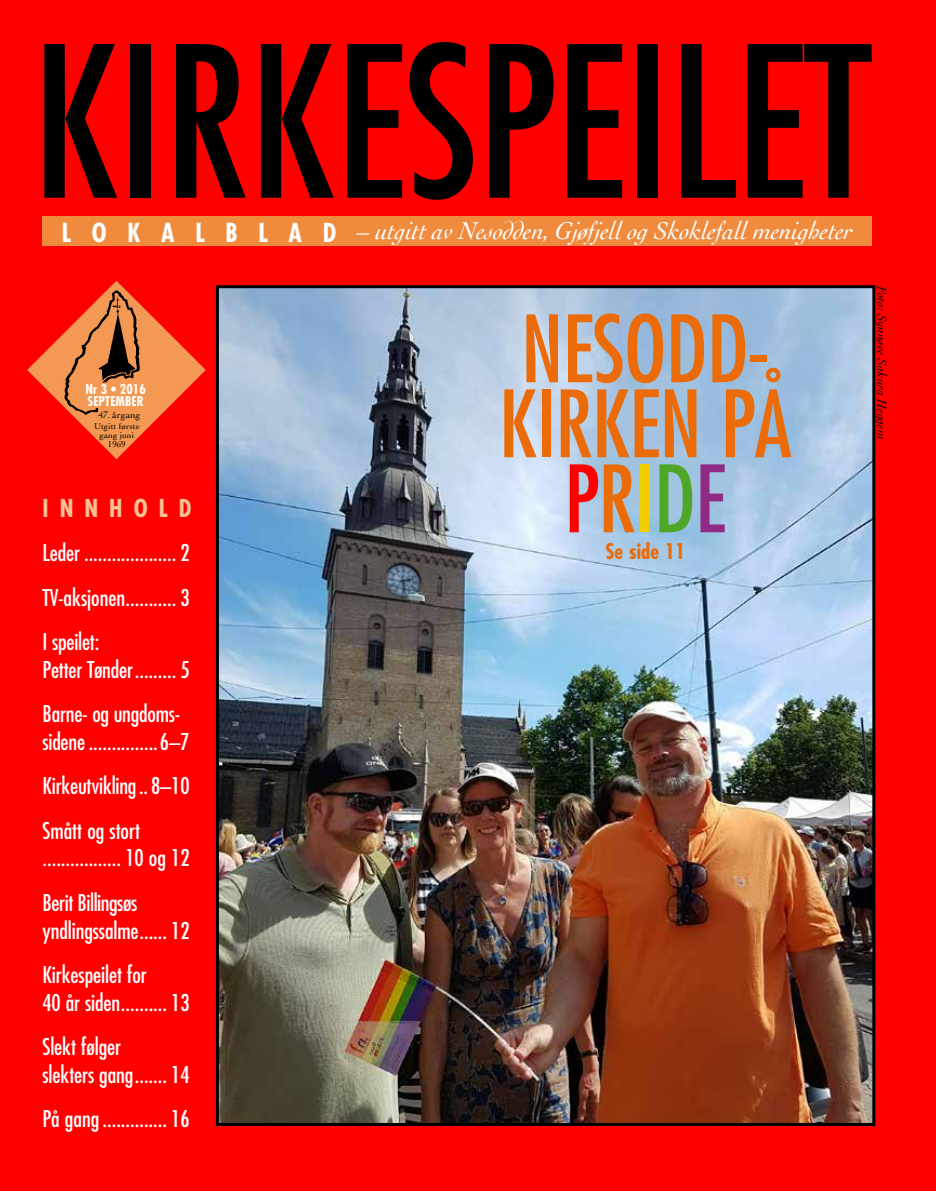
<style>
.page{position:relative;width:936px;height:1191px;background:#fff}
.page>*{position:absolute;margin:0;border:0;box-sizing:border-box;transform-origin:0 0}
.t1{font:condensed 203.7px "Futura";letter-spacing:-.005em;color:#000}
.t2{font:condensed 144.45px "Futura";color:#000}
.t3{font:condensed 90px/75px "Futura";letter-spacing:-.01em;color:#eb6b09;text-align:center}
.t4{font:italic 25.5px "Cochin";letter-spacing:-.01em;color:#fff}
.t5{font:700 condensed 24px "Futura";letter-spacing:.46em;color:#f9c294}
.t6{font:condensed 22.5px/44.5px "Futura";letter-spacing:-.005em;color:#fff}
.t7{font:700 condensed 21px "Futura";color:#eb6b09}
.t8{font:italic 13.5px "Cochin";letter-spacing:-.005em;color:#000}
.t9{font:700 condensed 13.2px/12.1px "Futura";color:#fff}
.t10{font:9.9px "Cochin";color:#000}
.t11{font:8.85px/8.9px "Cochin";color:#000;text-align:center}
.s1{font-family:"Futura";font-weight:700;font-style:normal;font-stretch:condensed}
.s2{color:#f00}
.s3{color:#f4ce00}
.s4{color:#4fa728}
.s5{color:#912a84}
</style>
<div class="page">
<div style="left:0;top:0;width:935px;height:1191px;background:#f00"></div>
<svg style="left:27px;top:281px;width:179px;height:178px"></svg>
<img style="left:59px;top:286px;width:98px;height:136px">
<div style="left:43px;top:217px;width:829px;height:29px;background:#f08b3e"></div>
<img style="left:220px;top:289px;width:651px;height:833px">
<div style="left:216px;top:285px;width:659px;height:841px;border:3px solid #000"></div>
<h1 class="t1" style="left:32px;top:-6px;width:840px">KIRKESPEILET</h1>
<p class="t4" style="left:62px;top:213px;width:792px"><span class="s1">L O K A L B L A D</span> – utgitt av Nesodden, Gjøfjell og Skoklefall menigheter</p>
<h2 class="t2" style="left:43px;top:67px;width:258px">GANG</h2>
<p class="t9" style="left:85px;top:383px;width:62px">Nr 3 • 2016<br>SEPTEMBER</p>
<p class="t10" style="left:98px;top:408px;width:44px">47. årgang</p>
<p class="t11" style="left:94px;top:421px;width:47px">Utgitt første gang juni<br>1969</p>
<p class="t5" style="left:42px;top:492px;width:150px">INNHOLD</p>
<p class="t6" style="left:42px;top:530px;width:148px;text-align:justify">Leder .................... 2<br>TV-aksjonen........... 3<br>I speilet:</p>
<p class="t6" style="left:42px;top:647px;width:148px">Petter Tønder......... 5<br>Barne- og ungdoms-</p>
<p class="t6" style="left:42px;top:719px;width:148px;text-align:justify">sidene...............6–7<br>Kirkeutvikling.. 8–10<br>Smått og stort</p>
<p class="t6" style="left:42px;top:835px;width:148px">................. 10 og 12<br>Berit Billingsøs</p>
<p class="t6" style="left:42px;top:907px;width:148px">yndlingssalme...... 12<br>Kirkespeilet for</p>
<p class="t6" style="left:42px;top:979px;width:148px">40 år siden.......... 13<br>Slekt følger</p>
<p class="t6" style="left:42px;top:1051px;width:148px">slekters gang....... 14<br>På gang.............. 16</p>
<h3 class="t3" style="left:499px;top:309px;width:294px">NESODD-<br>KIRKEN PÅ<br><span class="s2">P</span>R<span class="s3">I</span><span class="s4">D</span><span class="s5">E</span></h3>
<p class="t7" style="left:605px;top:538px;width:81px">Se side 11</p>
<p class="t8" style="left:890px;top:285px;width:156px;rotate:90deg">Foto: Synnøve Sakura Heggem</p>
</div>
